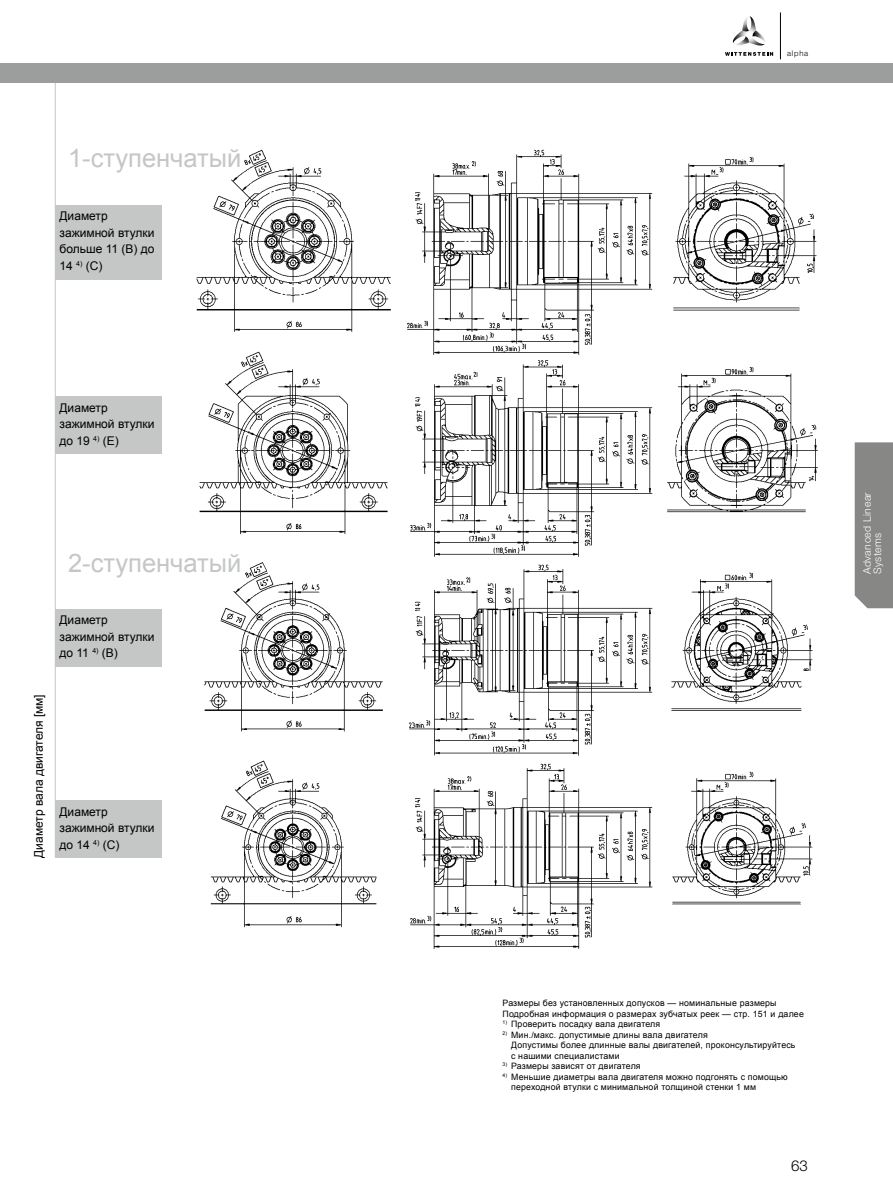
<style>
.page{position:relative;width:893px;height:1191px;background:#fff}
.page>*{position:absolute;margin:0;border:0;box-sizing:border-box;transform-origin:0 0}
.t1{font:25.5px "Arial";color:#c5c6c6}
.t2{font:300 15px "Helvetica Neue LT Std";color:#000}
.t3{font:12px/16.5px "Arial";color:#000}
.t4{font:300 10.5px/10.5px "Helvetica Neue LT Std";letter-spacing:.045em;color:#fff}
.t5{font:8.7px/10.5px "Arial";letter-spacing:.02em;color:#000}
.t6{font:300 7.65px "Helvetica Neue LT";letter-spacing:.1em;color:#000}
</style>
<div class="page">
<svg style="left:732px;top:16px;width:33px;height:30px"></svg>
<svg style="left:725px;top:52px;width:48px;height:4px"></svg>
<hr style="left:780px;top:12px;width:1px;height:47px;background:#000">
<div style="left:0;top:64px;width:893px;height:19px;background:#9c9d9d"></div>
<img style="left:196px;top:149px;width:622px;height:800px">
<hr style="left:55px;top:83px;width:1px;height:774px;background:#c5c6c6">
<div style="left:855px;top:442px;width:38px;height:166px;background:#878786"></div>
<div style="left:55px;top:205px;width:107px;height:74px;background:#c5c6c6"></div>
<div style="left:55px;top:396px;width:107px;height:58px;background:#c5c6c6"></div>
<div style="left:55px;top:609px;width:107px;height:57px;background:#c5c6c6"></div>
<div style="left:55px;top:800px;width:107px;height:58px;background:#c5c6c6"></div>
<h1 class="t1" style="left:68px;top:142px;width:175px">1-ступенчатый</h1>
<h3 class="t3" style="left:60px;top:208px;width:96px">Диаметр зажимной втулки больше 11 (B) до<br>14 <sup>4)</sup> (C)</h3>
<h3 class="t3" style="left:60px;top:399px;width:96px">Диаметр зажимной втулки до 19 <sup>4)</sup> (E)</h3>
<h1 class="t1" style="left:68px;top:546px;width:175px">2-ступенчатый</h1>
<h3 class="t3" style="left:30px;top:858px;width:165px;rotate:-90deg">Диаметр вала двигателя [мм]</h3>
<h3 class="t3" style="left:60px;top:612px;width:96px">Диаметр зажимной втулки до 11 <sup>4)</sup> (В)</h3>
<h3 class="t3" style="left:60px;top:803px;width:95px">Диаметр зажим&shy;ной втулки до 14</h3>
<h3 class="t3" style="left:60px;top:836px;width:28px"><sup>4)</sup> (C)</h3>
<h3 class="t3" style="left:60px;top:819px;width:96px">зажимной втулки до 14 <sup>4)</sup> (C)</h3>
<p class="t6" style="left:787px;top:48px;width:23px">alpha</p>
<p class="t4" style="left:861px;top:574px;width:83px;rotate:-90deg">Advanced Linear<br>Systems</p>
<p class="t5" style="left:503px;top:997px;width:303px">Размеры без установленных допусков — номинальные размеры<br>Подробная информация о размерах зубчатых реек — стр. 151 и далее</p>
<p class="t5" style="left:503px;top:1018px;width:159px"><sup>1)</sup> Проверить посадку вала двигателя</p>
<p class="t5" style="left:511px;top:1029px;width:286px;text-indent:-9px"><sup>2)</sup> Мин./макс. допустимые длины вала двигателя<br>Допустимы более длинные валы двигателей, проконсультируйтесь с нашими специалистами</p>
<p class="t5" style="left:503px;top:1061px;width:140px"><sup>3)</sup> Размеры зависят от двигателя</p>
<p class="t5" style="left:511px;top:1071px;width:278px;text-indent:-9px"><sup>4)</sup> Меньшие диаметры вала двигателя можно подгонять с помощью переходной втулки с минимальной толщиной стенки 1 мм</p>
<h2 class="t2" style="left:791px;top:1156px;width:18px">63</h2>
</div>
